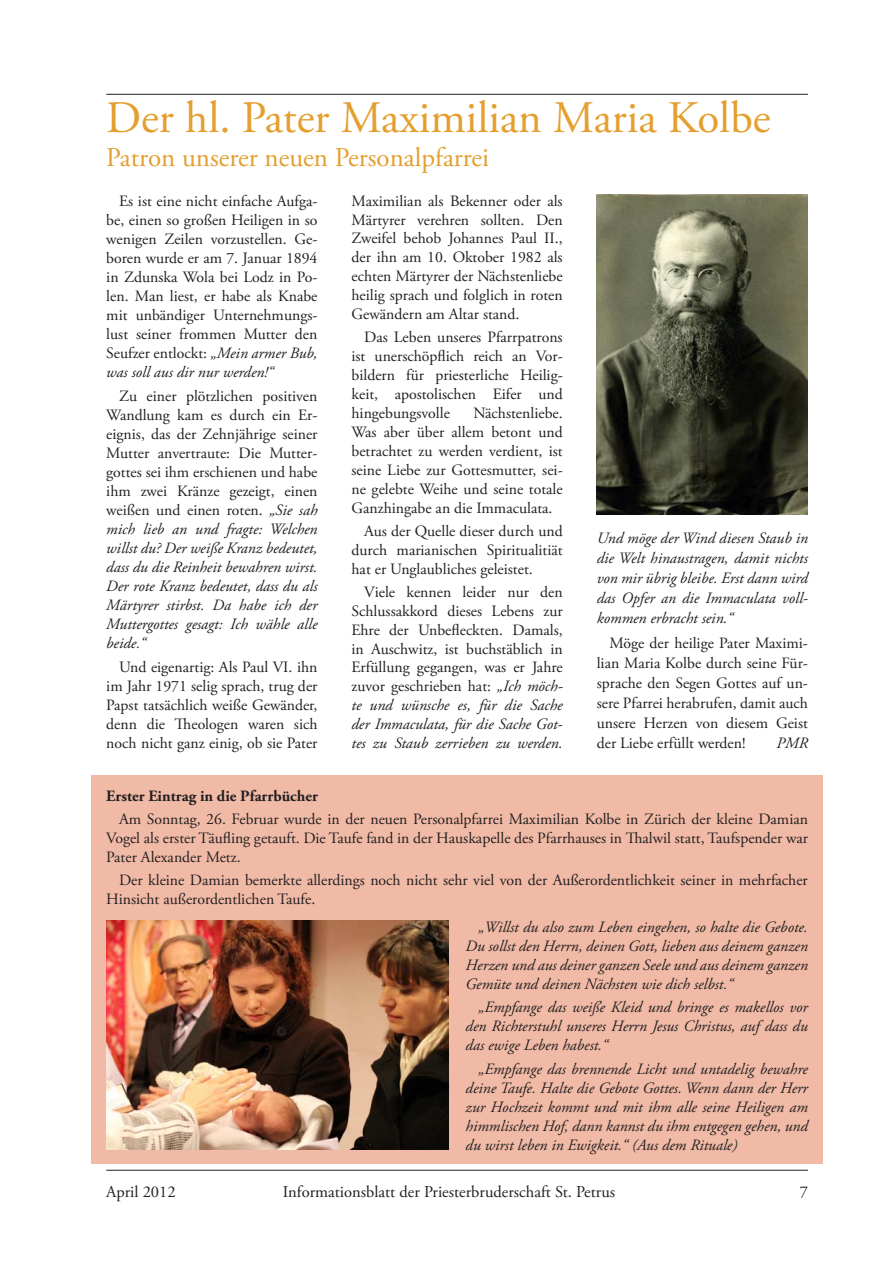
<style>
.page{position:relative;width:893px;height:1263px;background:#fff}
.page>*{position:absolute;margin:0;border:0;box-sizing:border-box;transform-origin:0 0}
.t1{font:45px "Adobe Garamond Pro";color:#e49f2e}
.t2{font:27px "Adobe Garamond Pro";color:#e49f2e}
.t3{font:16.5px "Adobe Garamond Pro";color:#231f20}
.t4{font:15.75px/18.9px "Adobe Garamond Pro";color:#231f20;text-align:justify}
.t5{font:italic 15.75px/19px "Adobe Garamond Pro";color:#231f20;text-align:justify}
.t6{font:700 15.75px "Adobe Garamond Pro";color:#231f20}
.s1{font-style:italic}
.s2{font-style:normal}
</style>
<div class="page">
<hr style="left:106px;top:1170px;width:702px;height:1px;background:#231f20">
<hr style="left:106px;top:94px;width:702px;height:1px;background:#231f20">
<img style="left:597px;top:194px;width:211px;height:321px">
<div style="left:91px;top:775px;width:732px;height:389px;background:#f0baa6"></div>
<img style="left:106px;top:921px;width:343px;height:228px">
<h1 class="t1" style="left:106px;top:91px;width:666px">Der hl. Pater Maximilian Maria Kolbe</h1>
<h2 class="t2" style="left:106px;top:142px;width:384px">Patron unserer neuen Personalpfarrei</h2>
<p class="t4" style="left:106px;top:192px;width:213px;text-indent:13px">Es ist eine nicht einfache Aufga&shy;be, einen so großen Heiligen in so wenigen Zeilen vorzustellen. Ge&shy;boren wurde er am 7. Januar 1894 in Zdunska Wola bei Lodz in Po&shy;len. Man liest, er habe als Knabe mit unbändiger Unternehmungs&shy;lust seiner frommen Mutter den Seufzer entlockt: <span class="s1">„Mein armer Bub, was soll aus dir nur werden!“</span></p>
<p class="t5" style="left:106px;top:386px;width:213px;text-indent:13px"><span class="s2">Zu einer plötzlichen positiven Wandlung kam es durch ein Er&shy;eignis, das der Zehnjährige seiner Mutter anvertraute: Die Mutter&shy;gottes sei ihm erschienen und habe ihm zwei Kränze gezeigt, einen weißen und einen roten.</span> „Sie sah mich lieb an und fragte: Welchen willst du? Der weiße Kranz bedeutet, dass du die Reinheit bewahren wirst.<br>Der rote Kranz bedeutet, dass du als Märtyrer stirbst. Da habe ich der Muttergottes gesagt: Ich wähle alle beide.“</p>
<p class="t4" style="left:106px;top:658px;width:213px;text-indent:13px">Und eigenartig: Als Paul VI. ihn im Jahr 1971 selig sprach, trug der Papst tatsächlich weiße Gewänder, denn die Theologen waren sich noch nicht ganz einig, ob sie Pater</p>
<p class="t4" style="left:351px;top:192px;width:213px">Maximilian als Bekenner oder als Märtyrer verehren sollten. Den Zweifel behob Johannes Paul II., der ihn am 10. Oktober 1982 als echten Märtyrer der Nächstenliebe heilig sprach und folglich in roten Gewändern am Altar stand.</p>
<p class="t4" style="left:351px;top:328px;width:213px;text-indent:13px">Das Leben unseres Pfarrpatrons ist unerschöpflich reich an Vor&shy;bildern für priesterliche Heilig&shy;keit, apostolischen Eifer und hingebungsvolle</p>
<p class="t4" style="left:351px;top:404px;width:213px;text-indent:122px">Nächstenliebe.<br>Was aber über allem betont und betrachtet zu werden verdient, ist seine Liebe zur Gottesmutter, sei&shy;ne gelebte Weihe und seine totale Ganzhingabe an die Immaculata.</p>
<p class="t4" style="left:351px;top:522px;width:213px;text-indent:13px">Aus der Quelle dieser durch und durch marianischen Spiritualitiät hat er Unglaubliches geleistet.</p>
<p class="t4" style="left:351px;top:583px;width:213px;text-indent:13px">Viele kennen leider nur den Schlussakkord dieses Lebens zur Ehre der Unbefleckten. Damals, in Auschwitz, ist buchstäblich in Erfüllung gegangen, was er Jahre zuvor geschrieben hat: <span class="s1">„Ich möch&shy;te und wünsche es, für die Sache der Immaculata, für die Sache Got&shy;tes zu Staub zerrieben zu werden.</span></p>
<p class="t5" style="left:597px;top:528px;width:213px;line-height:20.1px">Und möge der Wind diesen Staub in die Welt hinaustragen, damit nichts von mir übrig bleibe. Erst dann wird das Opfer an die Immaculata voll&shy;kommen erbracht sein.“</p>
<p class="t4" style="left:597px;top:633px;width:213px;line-height:20.1px;text-indent:13px">Möge der heilige Pater Maximi&shy;lian Maria Kolbe durch seine Für&shy;sprache den Segen Gottes auf un&shy;sere Pfarrei herabrufen, damit auch unsere Herzen von diesem Geist der Liebe erfüllt werden!</p>
<p class="t5" style="left:776px;top:734px;width:33px">PMR</p>
<p class="t6" style="left:106px;top:787px;width:213px">Erster Eintrag in die Pfarrbücher</p>
<p class="t4" style="left:106px;top:810px;width:703px;text-indent:13px">Am Sonntag, 26. Februar wurde in der neuen Personalpfarrei Maximilian Kolbe in Zürich der kleine Damian Vogel als erster Täufling getauft. Die Taufe fand in der Hauskapelle des Pfarrhauses in Thalwil statt, Taufspender war Pater Alexander Metz.</p>
<p class="t4" style="left:106px;top:871px;width:703px;text-indent:13px">Der kleine Damian bemerkte allerdings noch nicht sehr viel von der Außerordentlichkeit seiner in mehrfacher<br>Hinsicht außerordentlichen Taufe.</p>
<p class="t5" style="left:466px;top:918px;width:344px;text-indent:13px">„Willst du also zum Leben eingehen, so halte die Gebote.<br>Du sollst den Herrn, deinen Gott, lieben aus deinem ganzen Herzen und aus deiner ganzen Seele und aus deinem ganzen Gemüte und deinen Nächsten wie dich selbst.“</p>
<p class="t5" style="left:466px;top:998px;width:344px;text-indent:13px">„Empfange das weiße Kleid und bringe es makellos vor den Richterstuhl unseres Herrn Jesus Christus, auf dass du das ewige Leben habest.“</p>
<p class="t5" style="left:466px;top:1059px;width:344px;text-indent:13px">„Empfange das brennende Licht und untadelig bewahre deine Taufe. Halte die Gebote Gottes. Wenn dann der Herr zur Hochzeit kommt und mit ihm alle seine Heiligen am himmlischen Hof, dann kannst du ihm entgegen gehen, und du wirst leben in Ewigkeit.“ (Aus dem Rituale)</p>
<p class="t3" style="left:106px;top:1181px;width:71px">April 2012</p>
<p class="t3" style="left:283px;top:1181px;width:334px">Informationsblatt der Priesterbruderschaft St. Petrus</p>
<p class="t3" style="left:800px;top:1181px;width:10px">7</p>
</div>
